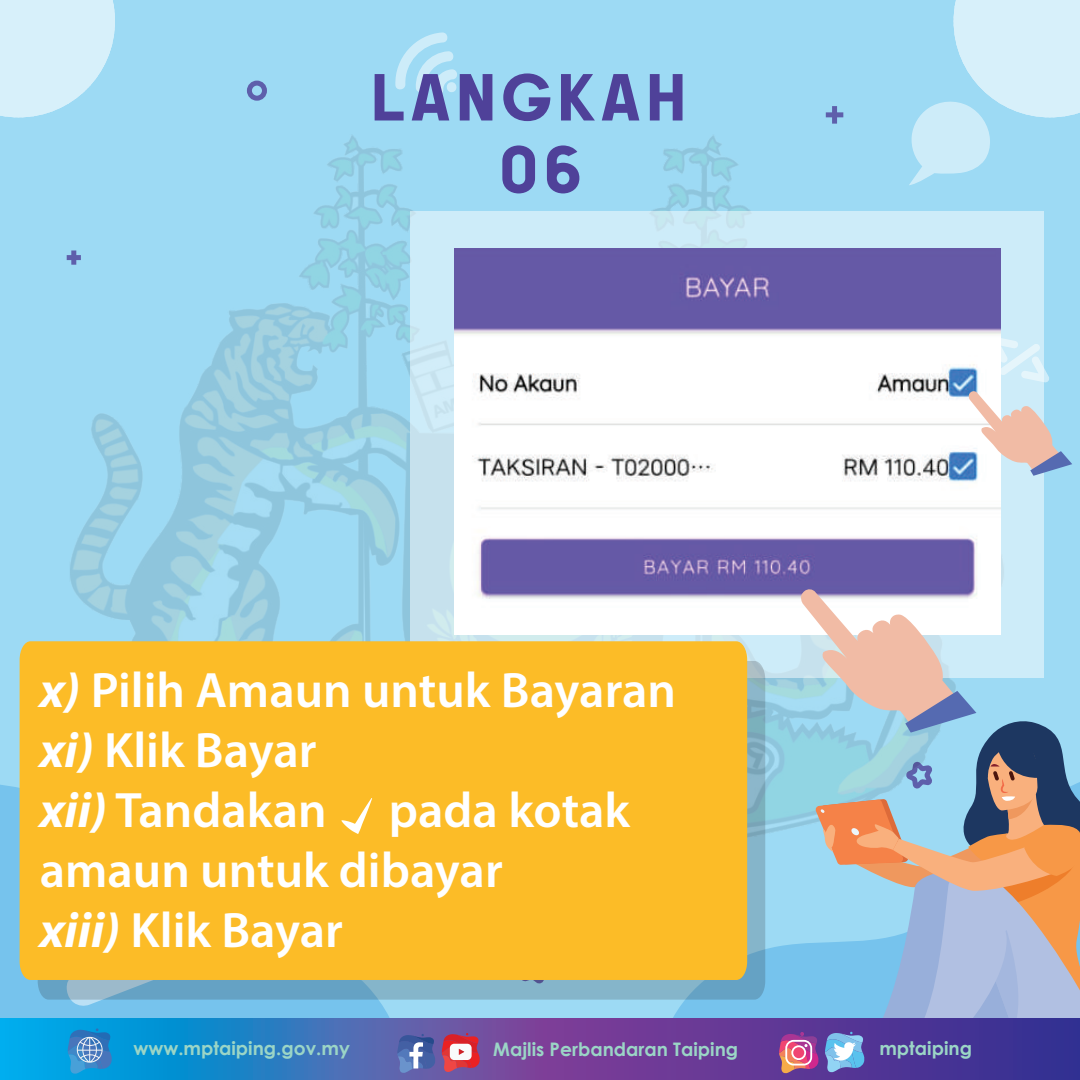
<style>
.page{position:relative;width:1080px;height:1080px;background:#fff}
.page>*{position:absolute;margin:0;border:0;box-sizing:border-box;transform-origin:0 0}
.t1{font:60px/72px "a Atomic Md";letter-spacing:.1em;color:#4f4199;text-align:center}
.t2{font:600 50px/60px "Myriad Pro";color:#fff}
.t3{font:700 18.7px "Century Gothic";color:#9bd5c6}
.s1{font-weight:700;font-style:italic}
</style>
<div class="page">
<img style="left:0;top:0;width:1080px;height:1018px">
<svg style="left:909px;top:0;width:171px;height:185px;background:#bbe5f7"></svg>
<div style="left:455px;top:168px;width:100px;height:43px;background:#9ddaf4"></div>
<svg style="left:394px;top:32px;width:65px;height:65px;background:#b0e1f5"></svg>
<svg style="left:67px;top:1000px;width:95px;height:6px"></svg>
<svg style="left:1044px;top:336px;width:5px;height:47px"></svg>
<div style="left:410px;top:211px;width:634px;height:466px;background:#cdecf9"></div>
<svg style="left:38px;top:661px;width:727px;height:339px;background:#7baec6"></svg>
<div style="left:20px;top:641px;width:727px;height:339px;background:#fcbc27"></div>
<svg style="left:341px;top:798px;width:31px;height:36px"></svg>
<img style="left:455px;top:248px;width:545px;height:387px">
<svg style="left:968px;top:391px;width:104px;height:85px"></svg>
<svg style="left:0;top:1018px;width:779px;height:62px;background:#4566b3"></svg>
<svg style="left:779px;top:588px;width:301px;height:492px;background:#a3aec2"></svg>
<svg style="left:397px;top:1034px;width:38px;height:39px"></svg>
<svg style="left:442px;top:1033px;width:38px;height:39px"></svg>
<svg style="left:68px;top:1028px;width:44px;height:46px;background:#4191cd"></svg>
<p class="t1" style="left:371px;top:66px;width:316px">LANGKAH<br>06</p>
<p class="t2" style="left:40px;top:658px;width:638px"><span class="s1">x)</span> Pilih Amaun untuk Bayaran <span class="s1">xi)</span> Klik Bayar<br><span class="s1">xii)</span> Tandakan pada kotak amaun untuk dibayar<br><span class="s1">xiii)</span> Klik Bayar</p>
<p class="t3" style="left:134px;top:1034px;width:218px">www.mptaiping.gov.my</p>
<p class="t3" style="left:493px;top:1035px;width:247px">Majlis Perbandaran Taiping</p>
<p class="t3" style="left:879px;top:1034px;width:94px">mptaiping</p>
</div>
